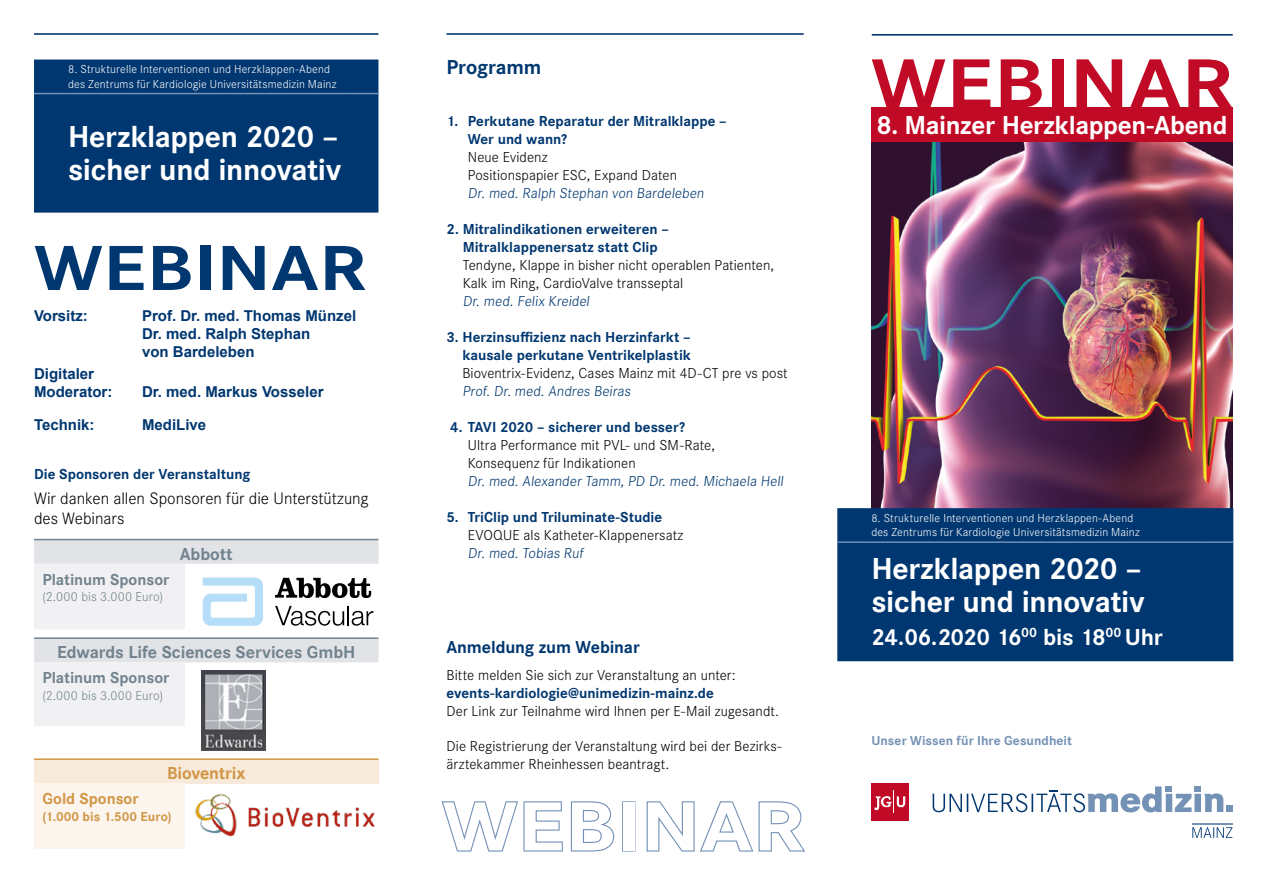
<style>
.page{position:relative;width:1263px;height:893px;background:#fff}
.page>*{position:absolute;margin:0;border:0;box-sizing:border-box;transform-origin:0 0}
.Flyer_Titelseite_Kli{font:700 72px "Corporate S";letter-spacing:.005em;color:#c10a25;scale:1.2 1}
.Flyer_Titelseite_Kli-2{font:700 72px "Corporate S";letter-spacing:.005em;color:#fff;scale:1.2 1}
.t1{font:700 66px "Corporate S";letter-spacing:.005em;color:#003770;scale:1.2 1}
.Flyer_Titelseite_Fly{font:700 31.5px/33px "Corporate S";letter-spacing:-.01em;color:#fff}
.Flyer_Titelseite_Kli-3{font:700 27px "Corporate S";letter-spacing:-.01em;color:#fff}
.Flyer_Titelseite_Fly-2{font:700 24px "Corporate S";letter-spacing:-.02em;color:#fff}
.Flyer_Überschrift{font:700 21px "Corporate S";letter-spacing:-.005em;color:#003770}
.Flyer_Fließtext{font:700 18px "Corporate S";letter-spacing:-.005em;color:#71838e}
.Flyer_Fließtext-2{font:700 18px "Corporate S";letter-spacing:-.01em;color:#003770}
.Flyer_Fließtext-3{font:700 18px "Corporate S";letter-spacing:-.01em;color:#d29545}
.Flyer_Fließtext-4{font:300 17.25px/20.7px "Corporate S";color:#000}
.Flyer_Fließtext-5{font:700 16.5px "Corporate S";letter-spacing:-.005em;color:#71838e}
.Flyer_Fließtext-6{font:700 16.5px "Corporate S";color:#d29545}
.Flyer_Fließtext-7{font:300 15px/18px "Corporate S";letter-spacing:.005em;color:#000}
.Flyer_Fließtext-8{font:700 15px/18px "Corporate S";color:#003770}
.t2{font:700 15px/18px "Arial";color:#003770}
.Flyer_Überschrift-2{font:700 15px "Corporate S";color:#003770}
.Flyer_Fließtext-9{font:300 13.5px "Corporate S";letter-spacing:.01em;color:#71838e}
.Claim{font:700 13.5px "Corporate S";letter-spacing:.005em;color:#7491b6}
.Flyer_Fließtext-10{font:700 13.5px "Corporate S";letter-spacing:.005em;color:#d29545}
.Flyer_Titelseite_Kli-4{font:300 12px "Corporate S";letter-spacing:.015em;color:#fff}
.s1{font-weight:300;color:#000}
.s2{font-weight:300}
.s3{font-weight:700;color:#003770}
.s4{color:#003770}
</style>
<div class="page">
<hr style="left:34px;top:33px;width:344px;height:2px;background:#003770">
<hr style="left:446px;top:33px;width:358px;height:2px;background:#003770">
<div style="left:34px;top:759px;width:344px;height:24px;background:#f7eadb"></div>
<div style="left:34px;top:783px;width:151px;height:66px;background:#fbf5ed"></div>
<hr style="left:34px;top:539px;width:151px;height:1px;background:#71838e">
<hr style="left:185px;top:539px;width:193px;height:1px;background:#71838e">
<hr style="left:34px;top:758px;width:151px;height:2px;background:#d29545">
<hr style="left:185px;top:758px;width:193px;height:2px;background:#d29545">
<svg style="left:34px;top:540px;width:344px;height:219px"></svg>
<img style="left:202px;top:671px;width:63px;height:80px">
<img style="left:195px;top:793px;width:180px;height:43px">
<hr style="left:872px;top:34px;width:361px;height:2px;background:#003770">
<img style="left:871px;top:141px;width:362px;height:367px">
<div style="left:837px;top:508px;width:396px;height:153px;background:#003770"></div>
<hr style="left:837px;top:541px;width:34px;height:2px;background:#7491b6">
<hr style="left:871px;top:541px;width:330px;height:2px;background:#7491b6">
<hr style="left:1201px;top:541px;width:32px;height:2px;background:#7491b6">
<div style="left:34px;top:60px;width:344px;height:153px;background:#003770"></div>
<hr style="left:34px;top:93px;width:34px;height:1px;background:#7491b6">
<hr style="left:68px;top:93px;width:279px;height:1px;background:#7491b6">
<hr style="left:347px;top:93px;width:31px;height:1px;background:#7491b6">
<div style="left:871px;top:107px;width:362px;height:34px;background:#c10a25"></div>
<div style="left:871px;top:783px;width:38px;height:38px;background:#c10a25"></div>
<hr style="left:1192px;top:823px;width:40px;height:1px;background:#7491b6">
<svg style="left:1192px;top:827px;width:40px;height:11px"></svg>
<svg style="left:875px;top:790px;width:30px;height:23px"></svg>
<svg style="left:932px;top:786px;width:300px;height:26px"></svg>
<svg style="left:441px;top:801px;width:122px;height:51px"></svg>
<svg style="left:570px;top:801px;width:45px;height:51px"></svg>
<div style="left:622px;top:801px;width:13px;height:51px;border:2px solid #7491b6"></div>
<svg style="left:646px;top:801px;width:160px;height:51px"></svg>
<p class="Flyer_Titelseite_Kli" style="left:871px;top:42px;width:303px">WEBINAR</p>
<p class="Flyer_Überschrift" style="left:446px;top:55px;width:96px">Programm</p>
<p class="Flyer_Fließtext-8" style="left:468px;top:112px;width:261px;text-indent:-21px">1. Perkutane Reparatur der Mitralklappe –<br>Wer und wann?<br><span class="s1">Neue Evidenz<br>Positionspapier ESC, Expand Daten<br></span><span class="s2">Dr. med. Ralph Stephan von Bardeleben</span></p>
<p class="Flyer_Fließtext-7" style="left:463px;top:220px;width:313px;text-indent:-16px"><span class="s3">2. Mitralindikationen erweiteren – Mitralklappenersatz statt Clip<br></span>Tendyne, Klappe in bisher nicht operablen Patienten, Kalk im Ring, CardioValve transseptal<br><span class="s4">Dr. med. Felix Kreidel</span></p>
<p class="Flyer_Fließtext-8" style="left:462px;top:328px;width:327px;text-indent:-16px">3. Herzinsuffizienz nach Herzinfarkt –<br>kausale perkutane Ventrikelplastik <span class="s1">Bioventrix-Evidenz, Cases Mainz mit 4D-CT pre vs post </span><span class="s2">Prof. Dr. med. Andres Beiras</span></p>
<p class="Flyer_Fließtext-8" style="left:450px;top:418px;width:236px">4. TAVI 2020 – sicherer und besser?</p>
<p class="Flyer_Fließtext-7" style="left:468px;top:436px;width:319px">Ultra Performance mit PVL- und SM-Rate,<br>Konsequenz für Indikationen<br><span class="s4">Dr. med. Alexander Tamm, PD Dr. med. Michaela Hell</span></p>
<p class="Flyer_Fließtext-7" style="left:468px;top:508px;width:217px;text-indent:-21px"><span class="s3">5. TriClip und Triluminate-Studie<br></span>EVOQUE als Katheter-Klappenersatz<br><span class="s4">Dr. med. Tobias Ruf</span></p>
<p class="Flyer_Titelseite_Kli-4" style="left:68px;top:63px;width:264px">8. Strukturelle Interventionen und Herzklappen-Abend</p>
<p class="Flyer_Titelseite_Kli-4" style="left:68px;top:77px;width:270px">des Zentrums für Kardiologie Universitätsmedizin Mainz</p>
<p class="Flyer_Titelseite_Fly" style="left:68px;top:121px;width:275px">Herzklappen 2020 – sicher und innovativ</p>
<p class="Flyer_Titelseite_Kli-3" style="left:876px;top:109px;width:353px">8. Mainzer Herzklappen-Abend</p>
<p class="t1" style="left:34px;top:230px;width:278px">WEBINAR</p>
<p class="t2" style="left:34px;top:307px;width:55px">Vorsitz:</p>
<p class="t2" style="left:142px;top:307px;width:216px">Prof. Dr. med. Thomas Münzel<br>Dr. med. Ralph Stephan<br>von Bardeleben</p>
<p class="t2" style="left:34px;top:365px;width:80px">Digitaler<br>Moderator:</p>
<p class="t2" style="left:142px;top:383px;width:183px">Dr. med. Markus Vosseler</p>
<p class="t2" style="left:34px;top:416px;width:62px">Technik:</p>
<p class="t2" style="left:142px;top:416px;width:66px">MediLive</p>
<p class="Flyer_Überschrift-2" style="left:34px;top:465px;width:218px">Die Sponsoren der Veranstaltung</p>
<p class="Flyer_Fließtext-4" style="left:34px;top:488px;width:336px">Wir danken allen Sponsoren für die Unterstützung des Webinars</p>
<p class="Flyer_Fließtext" style="left:180px;top:543px;width:54px">Abbott</p>
<p class="Flyer_Fließtext-5" style="left:43px;top:570px;width:128px">Platinum Sponsor</p>
<p class="Flyer_Fließtext-9" style="left:43px;top:589px;width:122px">(2.000 bis 3.000 Euro)</p>
<p class="Flyer_Titelseite_Kli-4" style="left:871px;top:511px;width:264px">8. Strukturelle Interventionen und Herzklappen-Abend</p>
<p class="Flyer_Titelseite_Kli-4" style="left:871px;top:526px;width:270px">des Zentrums für Kardiologie Universitätsmedizin Mainz</p>
<p class="Flyer_Titelseite_Fly" style="left:871px;top:553px;width:275px">Herzklappen 2020 – sicher und innovativ</p>
<p class="Flyer_Titelseite_Fly-2" style="left:871px;top:623px;width:293px">24.06.2020 16<sup>00</sup> bis 18<sup>00</sup> Uhr</p>
<p class="Flyer_Fließtext-2" style="left:446px;top:637px;width:195px">Anmeldung zum Webinar</p>
<p class="Flyer_Fließtext-7" style="left:446px;top:666px;width:334px">Bitte melden Sie sich zur Veranstaltung an unter: <span class="s3">events-kardiologie@unimedizin-mainz.de<br></span>Der Link zur Teilnahme wird Ihnen per E-Mail zugesandt.</p>
<p class="Flyer_Fließtext-7" style="left:446px;top:737px;width:337px">Die Registrierung der Veranstaltung wird bei der Bezirks&shy;ärztekammer Rheinhessen beantragt.</p>
<p class="Flyer_Fließtext" style="left:57px;top:642px;width:300px">Edwards Life Sciences Services GmbH</p>
<p class="Flyer_Fließtext-5" style="left:43px;top:668px;width:128px">Platinum Sponsor</p>
<p class="Flyer_Fließtext-9" style="left:43px;top:687px;width:122px">(2.000 bis 3.000 Euro)</p>
<p class="Claim" style="left:871px;top:733px;width:202px">Unser Wissen für Ihre Gesundheit</p>
<p class="Flyer_Fließtext-3" style="left:167px;top:763px;width:80px">Bioventrix</p>
<p class="Flyer_Fließtext-6" style="left:43px;top:789px;width:98px">Gold Sponsor</p>
<p class="Flyer_Fließtext-10" style="left:43px;top:808px;width:131px">(1.000 bis 1.500 Euro)</p>
<p class="Flyer_Titelseite_Kli-2" style="left:442px;top:785px;width:303px">WEBINAR</p>
</div>
